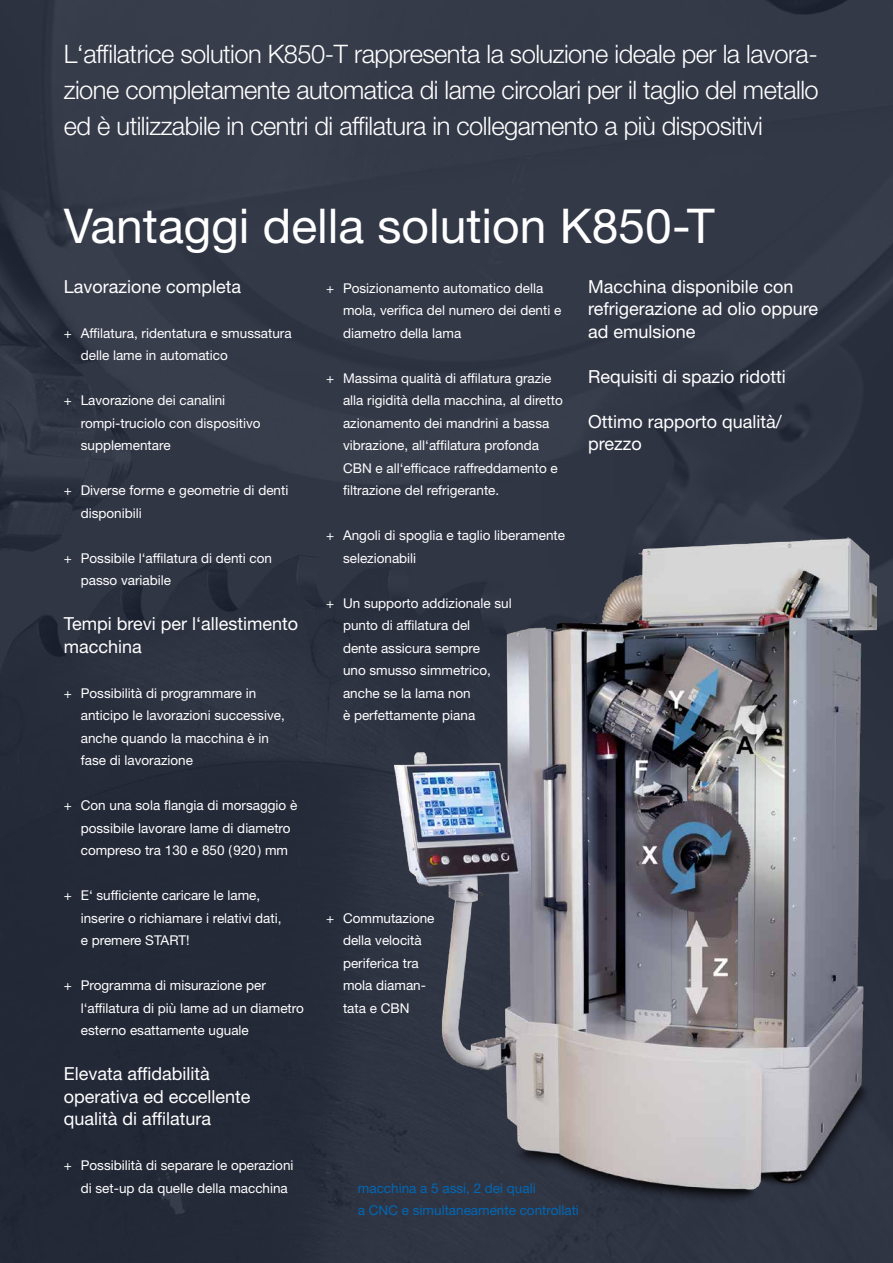
<style>
.page{position:relative;width:893px;height:1263px;background:#fff}
.page>*{position:absolute;margin:0;border:0;box-sizing:border-box;transform-origin:0 0}
.t1{font:48px "Helvetica Neue LT Std";color:#fff}
.t2{font:300 25.5px/36px "Helvetica Neue LT Std";letter-spacing:-.02em;color:#fff;text-align:justify}
.t3{font:18px/22.5px "Helvetica Neue LT Std";color:#fff}
.t4{font:13.5px/22.5px "Helvetica Neue LT Std";color:#fff}
.t5{font:13.5px/22.5px "Helvetica Neue LT Std";color:#0068b5}
</style>
<div class="page">
<img style="left:0;top:0;width:893px;height:1263px">
<img style="left:394px;top:538px;width:483px;height:666px">
<h2 class="t2" style="left:64px;top:36px;width:756px">L‘affilatrice solution K850-T rappresenta la soluzione ideale per la lavora&shy;zione completamente automatica di lame circolari per il taglio del metallo ed è utilizzabile in centri di affilatura in collegamento a più dispositivi</h2>
<h1 class="t1" style="left:64px;top:197px;width:652px">Vantaggi della solution K850-T</h1>
<h3 class="t3" style="left:64px;top:275px;width:179px">Lavorazione completa</h3>
<p class="t4" style="left:81px;top:321px;width:212px;text-indent:-17px">+ Affilatura, ridentatura e smussatura delle lame in automatico</p>
<p class="t4" style="left:81px;top:389px;width:181px;text-indent:-17px">+ Lavorazione dei canalini rompi-truciolo con dispositivo supplementare</p>
<p class="t4" style="left:81px;top:479px;width:209px;text-indent:-17px">+ Diverse forme e geometrie di denti disponibili</p>
<p class="t4" style="left:81px;top:546px;width:193px;text-indent:-17px">+ Possibile l‘affilatura di denti con passo variabile</p>
<h3 class="t3" style="left:64px;top:612px;width:236px">Tempi brevi per l‘allestimento macchina</h3>
<p class="t4" style="left:81px;top:681px;width:205px;text-indent:-17px">+ Possibilità di programmare in anticipo le lavorazioni successive, anche quando la macchina è in fase di lavorazione</p>
<p class="t4" style="left:81px;top:794px;width:218px;text-indent:-17px">+ Con una sola flangia di morsaggio è possibile lavorare lame di diametro compreso tra 130 e 850 (920) mm</p>
<p class="t4" style="left:81px;top:884px;width:202px;text-indent:-17px">+ E‘ sufficiente caricare le lame, inserire o richiamare i relativi dati, e premere START!</p>
<p class="t4" style="left:81px;top:974px;width:225px;text-indent:-17px">+ Programma di misurazione per l‘affilatura di più lame ad un diametro esterno esattamente uguale</p>
<h3 class="t3" style="left:64px;top:1062px;width:188px">Elevata affidabilità operativa ed eccellente qualità di affilatura</h3>
<p class="t4" style="left:81px;top:1154px;width:214px;text-indent:-17px">+ Possibilità di separare le operazioni di set-up da quelle della macchina</p>
<h3 class="t3" style="left:588px;top:275px;width:231px">Macchina disponibile con refrigerazione ad olio oppure ad emulsione</h3>
<h3 class="t3" style="left:588px;top:365px;width:199px">Requisiti di spazio ridotti</h3>
<h3 class="t3" style="left:588px;top:410px;width:195px">Ottimo rapporto qualità/ prezzo</h3>
<p class="t4" style="left:343px;top:276px;width:220px;text-indent:-17px">+ Posizionamento automatico della mola, verifica del numero dei denti e diametro della lama</p>
<p class="t4" style="left:343px;top:366px;width:221px;text-indent:-17px">+ Massima qualità di affilatura grazie alla rigidità della macchina, al diretto azionamento dei mandrini a bassa vibrazione, all‘affilatura profonda CBN e all‘efficace raffreddamento e filtrazione del refrigerante.</p>
<p class="t4" style="left:343px;top:524px;width:224px;text-indent:-17px">+ Angoli di spoglia e taglio liberamente selezionabili</p>
<p class="t4" style="left:343px;top:591px;width:170px;text-indent:-17px">+ Un supporto addizionale sul punto di affilatura del<br>dente assicura sempre<br>uno smusso simmetrico, anche se la lama non<br>è perfettamente piana</p>
<p class="t4" style="left:343px;top:906px;width:93px;text-indent:-17px">+ Commutazione della velocità periferica tra mola diaman&shy;tata e CBN</p>
<p class="t5" style="left:358px;top:1176px;width:223px">macchina a 5 assi, 2 dei quali<br>a CNC e simultaneamente controllati</p>
</div>
